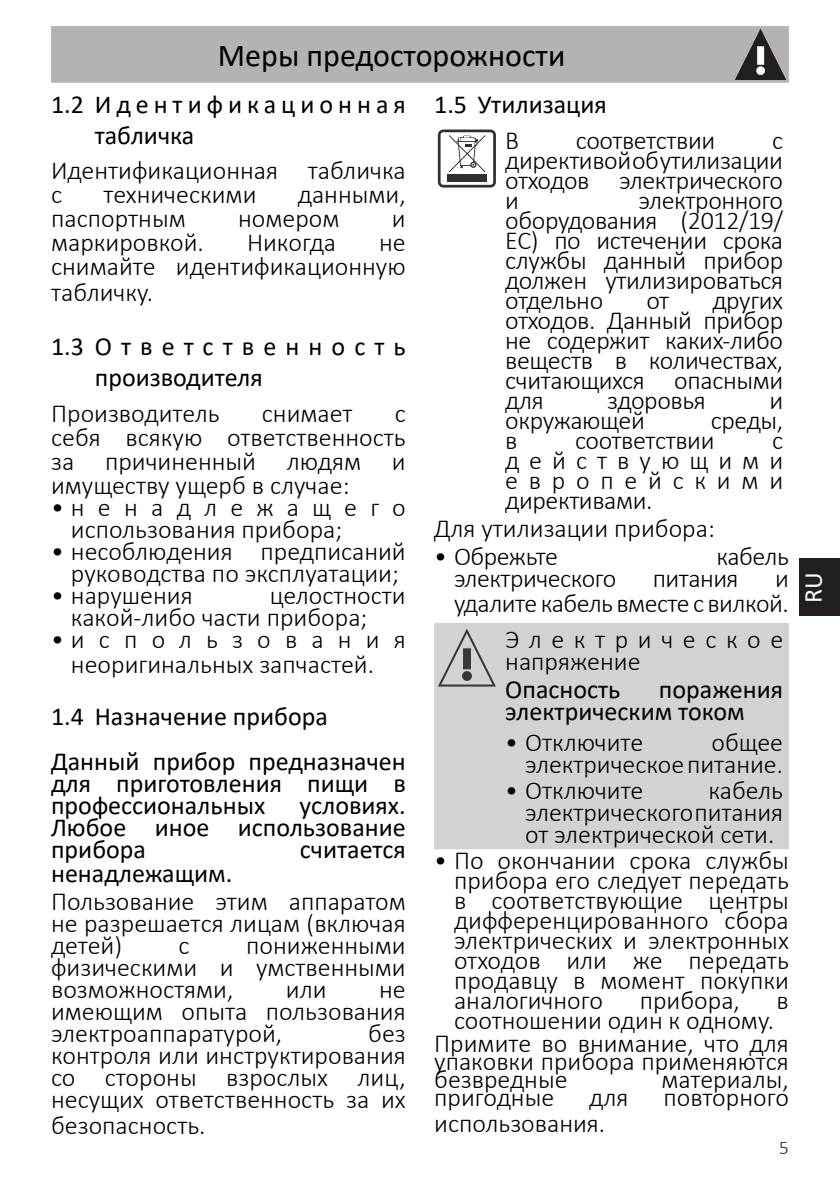
<style>
.page{position:relative;width:840px;height:1191px;background:#fff}
.page>*{position:absolute;margin:0;border:0;box-sizing:border-box;transform-origin:0 0}
.t1{font:32px "Calibri";color:#000}
.Testo{font:300 26px/20px "Calibri";color:#000;text-align:justify}
.Titoletto{font:26px/22px "Calibri";color:#000;text-align:justify}
.Testo-2{font:300 26px/25px "Calibri";letter-spacing:-.02em;color:#000;text-align:right}
.Titoletto-2{font:26px/31.2px "Calibri";letter-spacing:.345em;color:#000}
.Titoletto-3{font:26px/31.2px "Calibri";letter-spacing:.19em;color:#000}
.Testo-3{font:300 26px/22px "Calibri";letter-spacing:.365em;color:#000}
.t2{font:26px "Calibri";color:#fff}
.t3{font:300 19px "Calibri";color:#231f20}
</style>
<div class="page">
<div style="left:799px;top:558px;width:40px;height:58px;background:#231f20"></div>
<div style="left:51px;top:26px;width:737px;height:57px;background:#b3b3b3"></div>
<svg style="left:734px;top:29px;width:51px;height:51px;background:#797778"></svg>
<svg style="left:437px;top:129px;width:58px;height:58px"></svg>
<div style="left:434px;top:623px;width:354px;height:226px;background:#d1d2d4"></div>
<svg style="left:437px;top:628px;width:58px;height:58px;background:#b6b7b9"></svg>
<p class="t1" style="left:218px;top:34px;width:349px">Меры предосторожности</p>
<p class="Titoletto" style="left:434px;top:92px;width:174px">1.5 Утилизация</p>
<p class="Testo" style="left:505px;top:130px;width:15px">В</p>
<p class="Testo" style="left:575px;top:130px;width:141px">соответствии</p>
<p class="Titoletto-3" style="left:95px;top:88px;width:312px;text-indent:-44px">1.2 Идентификационная табличка</p>
<p class="Testo" style="left:51px;top:158px;width:356px;line-height:24px">Идентификационная табличка с</p>
<p class="Testo" style="left:505px;top:130px;width:279px;text-indent:267px">с директивой об утилизации отходов электрического и</p>
<p class="Testo" style="left:103px;top:184px;width:154px">техническими</p>
<p class="Testo" style="left:298px;top:184px;width:109px">данными,</p>
<p class="Testo" style="left:51px;top:208px;width:136px">паспортным</p>
<p class="Testo" style="left:238px;top:208px;width:103px">номером</p>
<p class="Testo" style="left:392px;top:208px;width:15px">и</p>
<p class="Testo" style="left:51px;top:232px;width:154px">маркировкой.</p>
<p class="Testo" style="left:247px;top:232px;width:90px">Никогда</p>
<p class="Testo" style="left:505px;top:190px;width:279px;text-indent:133px">электронного оборудования (2012/19/ ЕС) по истечении срока службы данный прибор должен утилизироваться отдельно</p>
<p class="Testo" style="left:51px;top:230px;width:356px;line-height:25px;text-indent:328px">не снимайте идентификационную табличку.</p>
<p class="Titoletto-2" style="left:95px;top:330px;width:312px;text-indent:-44px">1.3Ответственность производителя</p>
<p class="Testo" style="left:51px;top:403px;width:170px">Производитель</p>
<p class="Testo" style="left:262px;top:403px;width:92px">снимает</p>
<p class="Testo" style="left:505px;top:290px;width:279px;text-indent:207px">других отходов. Данный прибор не содержит каких-либо веществ в количествах, считающихся опасными для</p>
<p class="Testo" style="left:646px;top:290px;width:24px">от</p>
<p class="Testo" style="left:606px;top:390px;width:100px">здоровья</p>
<p class="Testo" style="left:769px;top:390px;width:15px">и</p>
<p class="Testo" style="left:505px;top:410px;width:141px">окружающей</p>
<p class="Testo" style="left:710px;top:410px;width:74px">среды,</p>
<p class="Testo" style="left:505px;top:430px;width:14px">в</p>
<p class="Testo" style="left:574px;top:430px;width:141px">соответствии</p>
<p class="Testo" style="left:51px;top:401px;width:356px;line-height:24px;text-indent:343px">с себя всякую ответственность за причиненный людям и имуществу ущерб в случае:</p>
<p class="Testo" style="left:71px;top:496px;width:336px;line-height:22px;text-indent:-20px">•ненадлежащего использования прибора;</p>
<p class="Testo" style="left:51px;top:540px;width:356px;line-height:22px;text-align:center">• несоблюдения предписаний руководства по эксплуатации;</p>
<p class="Testo" style="left:51px;top:585px;width:143px">• нарушения</p>
<p class="Testo" style="left:505px;top:430px;width:279px;text-indent:267px">с действующими европейскими директивами.</p>
<p class="Testo" style="left:434px;top:518px;width:282px">Для утилизации прибора:</p>
<p class="Testo-2" style="left:434px;top:543px;width:125px">• Обрежьте</p>
<p class="Testo" style="left:716px;top:545px;width:74px">кабель</p>
<p class="Testo-2" style="left:454px;top:565px;width:164px">электрического</p>
<p class="Testo-2" style="left:652px;top:565px;width:87px">питания</p>
<p class="Testo-2" style="left:454px;top:565px;width:336px">и<br>удалите кабель вместе с вилкой.</p>
<p class="Testo-3" style="left:505px;top:628px;width:279px">Электрическое напряжение</p>
<p class="Titoletto" style="left:505px;top:677px;width:117px">Опасность</p>
<p class="Testo" style="left:71px;top:584px;width:336px;line-height:22px;text-indent:199px">целостности какой-либо части прибора;</p>
<p class="Testo" style="left:51px;top:626px;width:356px;line-height:25px;text-align:center">•использования неоригинальных запчастей.</p>
<p class="Titoletto" style="left:51px;top:705px;width:278px">1.4 Назначение прибора</p>
<p class="Titoletto" style="left:51px;top:749px;width:356px">Данный прибор предназначен для приготовления пищи в профессиональных</p>
<p class="Titoletto" style="left:505px;top:677px;width:279px;text-indent:154px">поражения электрическим током</p>
<p class="Testo" style="left:505px;top:731px;width:139px">• Отключите</p>
<p class="Testo" style="left:525px;top:730px;width:259px;line-height:22px;text-align:right">общее<br>электрическое питание.</p>
<p class="Testo" style="left:505px;top:780px;width:140px">• Отключите</p>
<p class="Testo" style="left:525px;top:779px;width:259px;line-height:22px;text-indent:183px">кабель электрического питания от электрической сети.</p>
<p class="Testo" style="left:454px;top:850px;width:336px;text-indent:-20px">• По окончании срока службы прибора его следует передать в соответствующие центры дифференцированного сбора электрических и электронных отходов или же передать продавцу в момент покупки аналогичного</p>
<p class="Titoletto" style="left:51px;top:793px;width:356px;text-indent:248px">условиях.<br>Любое иное использование прибора</p>
<p class="Titoletto" style="left:300px;top:837px;width:107px">считается</p>
<p class="Titoletto" style="left:51px;top:861px;width:183px">ненадлежащим.</p>
<p class="Testo" style="left:51px;top:889px;width:356px;line-height:22px">Пользование этим аппаратом не разрешается лицам (включая детей)</p>
<p class="Testo" style="left:51px;top:933px;width:356px;line-height:22px;text-indent:195px">пониженными физическими и умственными возможностями,</p>
<p class="Testo" style="left:178px;top:934px;width:13px">с</p>
<p class="Testo" style="left:51px;top:977px;width:356px;line-height:22px;text-indent:328px">не имеющим опыта пользования электроаппаратурой,</p>
<p class="Testo" style="left:286px;top:978px;width:42px">или</p>
<p class="Testo" style="left:639px;top:990px;width:102px">прибора,</p>
<p class="Testo" style="left:776px;top:990px;width:14px">в</p>
<p class="Testo" style="left:454px;top:1010px;width:321px">соотношении один к одному.</p>
<p class="Testo" style="left:434px;top:1032px;width:356px">Примите во внимание, что для</p>
<p class="Testo" style="left:51px;top:1021px;width:356px;line-height:22px;text-indent:317px">без контроля или инструктирования со стороны взрослых лиц, несущих ответственность за их</p>
<p class="Testo" style="left:51px;top:1114px;width:156px">безопасность.</p>
<p class="Testo" style="left:434px;top:1050px;width:356px">упаковки прибора применяются</p>
<p class="Testo" style="left:434px;top:1068px;width:135px">безвредные</p>
<p class="Testo" style="left:661px;top:1068px;width:129px">материалы,</p>
<p class="Testo" style="left:434px;top:1086px;width:121px">пригодные</p>
<p class="Testo" style="left:589px;top:1086px;width:41px">для</p>
<p class="Testo" style="left:663px;top:1086px;width:127px">повторного</p>
<p class="Testo" style="left:434px;top:1112px;width:172px">использования.</p>
<p class="t3" style="left:778px;top:1136px;width:11px">5</p>
<p class="t2" style="left:794px;top:603px;width:32px;rotate:-90deg">RU</p>
</div>
